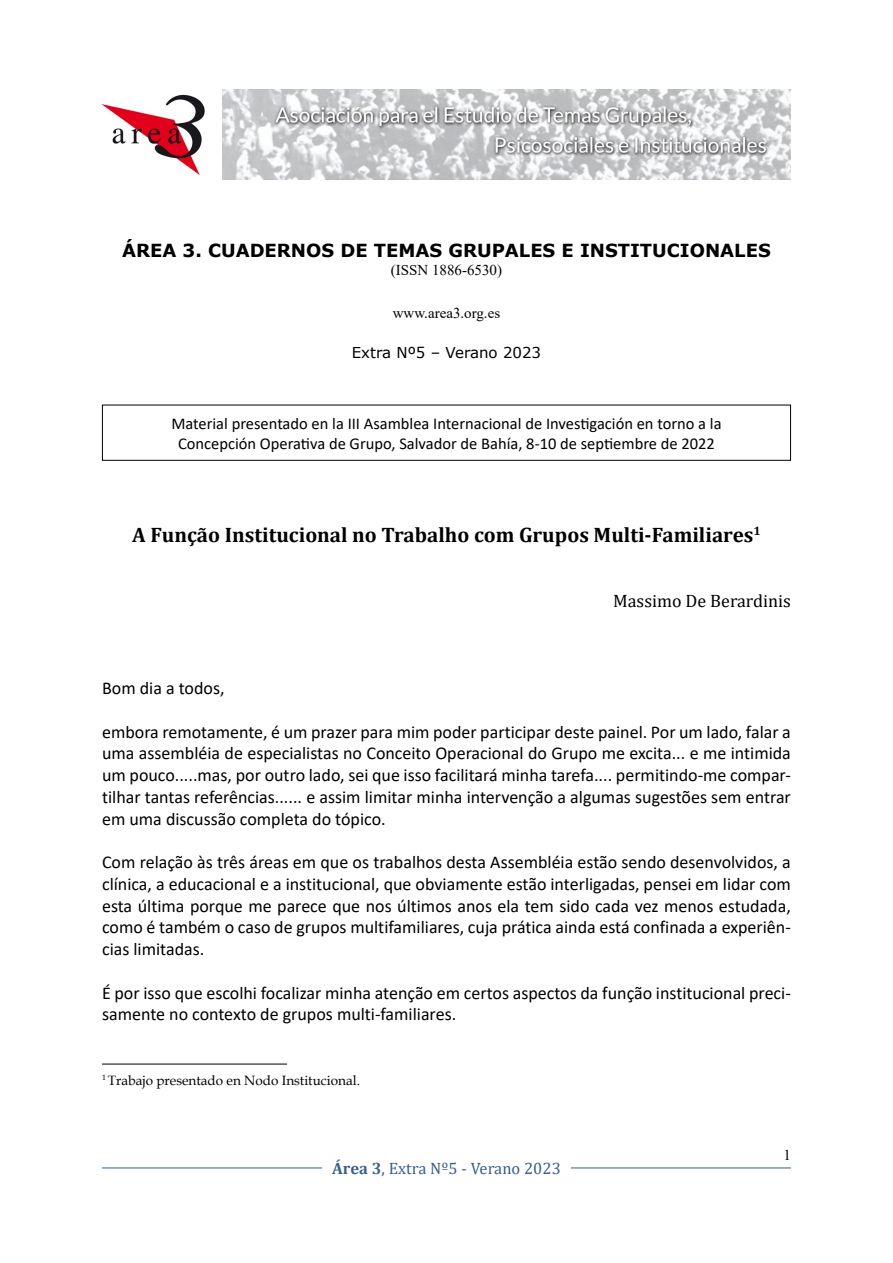
<style>
.page{position:relative;width:893px;height:1263px;background:#fff}
.page>*{position:absolute;margin:0;border:0;box-sizing:border-box;transform-origin:0 0}
.t1{font:700 21px "Cambria";color:#000}
.t2{font:18px/21.8px "Calibri";color:#000;text-align:justify}
.t3{font:700 18px "Verdana";color:#000}
.t4{font:18px "Cambria";color:#000}
.t5{font:16.5px/19.5px "Calibri";color:#000;text-align:center}
.t6{font:16.5px "Cambria";letter-spacing:.005em;color:#365f91}
.t7{font:15px "Times New Roman";color:#000}
.t8{font:15px "Verdana";color:#000}
.t9{font:13.5px "Book Antiqua";color:#000}
.s1{font-weight:700}
</style>
<div class="page">
<hr style="left:102px;top:1167px;width:220px;height:1px;background:#365f91">
<hr style="left:571px;top:1167px;width:220px;height:1px;background:#365f91">
<div style="left:102px;top:405px;width:689px;height:56px;border:1px solid #000"></div>
<img style="left:222px;top:89px;width:569px;height:91px">
<img style="left:101px;top:94px;width:104px;height:81px">
<hr style="left:102px;top:1064px;width:185px;height:1px;background:#000">
<p class="t3" style="left:122px;top:238px;width:650px">ÁREA 3. CUADERNOS DE TEMAS GRUPALES E INSTITUCIONALES</p>
<p class="t7" style="left:391px;top:260px;width:113px">(ISSN 1886-6530)</p>
<p class="t7" style="left:393px;top:303px;width:109px">www.area3.org.es</p>
<p class="t8" style="left:352px;top:342px;width:191px">Extra Nº5 – Verano 2023</p>
<p class="t5" style="left:171px;top:413px;width:552px">Material presentado en la III Asamblea Internacional de Investigación en torno a la<br>Concepción Operativa de Grupo, Salvador de Bahía, 8-10 de septiembre de 2022</p>
<p class="t1" style="left:132px;top:520px;width:630px">A Função Institucional no Trabalho com Grupos Multi-Familiares<sup>1</sup></p>
<p class="t4" style="left:613px;top:590px;width:179px">Massimo De Berardinis</p>
<p class="t2" style="left:102px;top:677px;width:124px">Bom dia a todos,</p>
<p class="t2" style="left:102px;top:720px;width:690px">embora remotamente, é um prazer para mim poder participar deste painel. Por um lado, falar a uma assembléia de especialistas no Conceito Operacional do Grupo me excita... e me intimida um pouco.....mas, por outro lado, sei que isso facilitará minha tarefa.... permitindo-me compar&shy;tilhar tantas referências...... e assim limitar minha intervenção a algumas sugestões sem entrar em uma discussão completa do tópico.</p>
<p class="t2" style="left:102px;top:851px;width:690px">Com relação às três áreas em que os trabalhos desta Assembléia estão sendo desenvolvidos, a clínica, a educacional e a institucional, que obviamente estão interligadas, pensei em lidar com esta última porque me parece que nos últimos anos ela tem sido cada vez menos estudada, como é também o caso de grupos multifamiliares, cuja prática ainda está confinada a experiên&shy;cias limitadas.</p>
<p class="t2" style="left:102px;top:981px;width:690px">É por isso que escolhi focalizar minha atenção em certos aspectos da função institucional preci&shy;samente no contexto de grupos multi-familiares.</p>
<p class="t9" style="left:102px;top:1071px;width:259px"><sup>1</sup> Trabajo presentado en Nodo Institucional.</p>
<p class="t6" style="left:332px;top:1158px;width:230px"><span class="s1">Área 3</span>, Extra Nº5 - Verano 2023</p>
<p class="t7" style="left:783px;top:1145px;width:9px">1</p>
</div>
